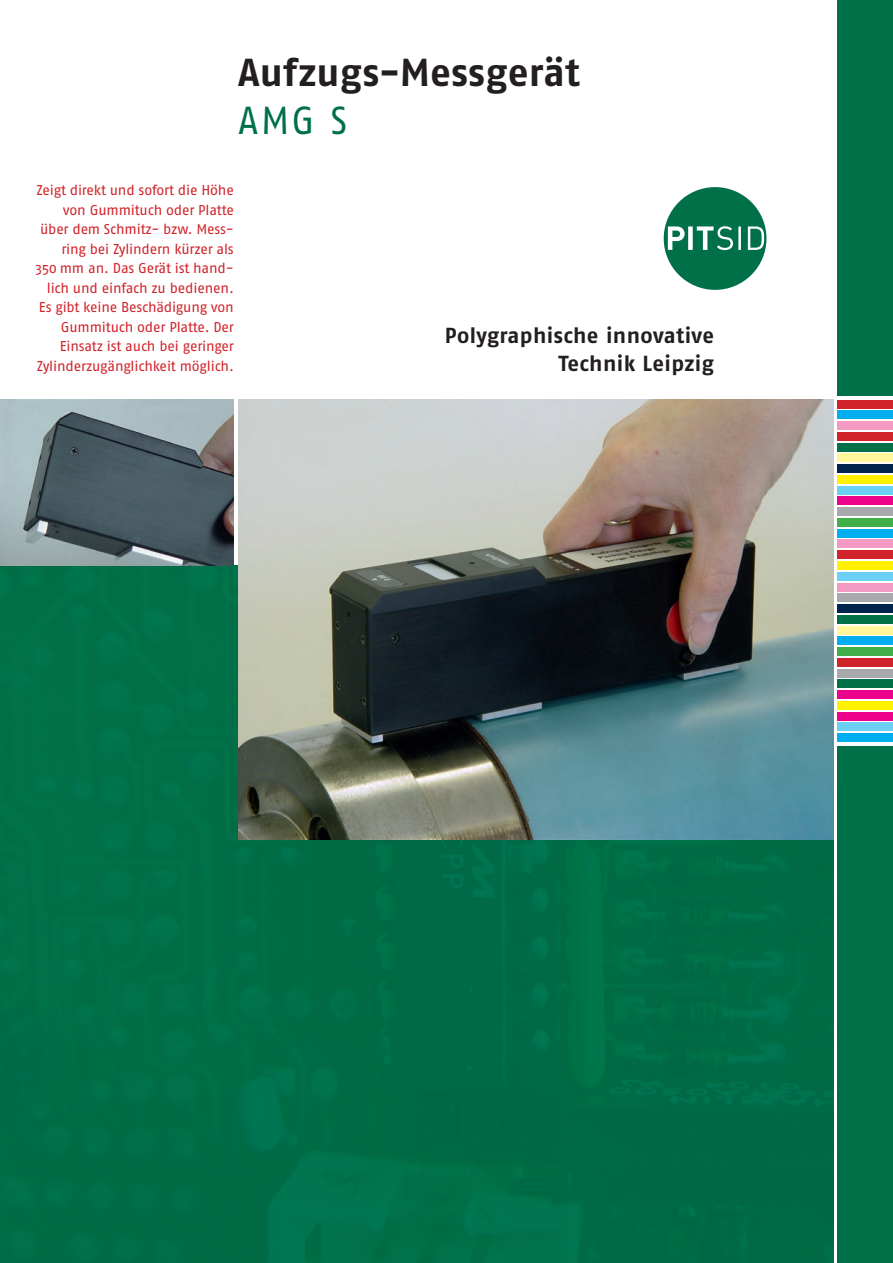
<style>
.page{position:relative;width:893px;height:1263px;background:#fff}
.page>*{position:absolute;margin:0;border:0;box-sizing:border-box;transform-origin:0 0}
.t1{font:700 39px "Fago Pro";letter-spacing:.005em;color:#231f20}
.t2{font:39px "Fago Pro";color:#007049;scale:.96 1}
.t3{font:700 21.75px/28.7px "Fago Pro";letter-spacing:.015em;color:#231f20;text-align:right}
.t4{font:14.25px/19.5px "Fago Pro";letter-spacing:-.01em;color:#d1232a;text-align:right}
</style>
<div class="page">
<div style="left:0;top:566px;width:833px;height:697px;background:#006d46"></div>
<div style="left:838px;top:746px;width:55px;height:517px;background:#007049"></div>
<div style="left:838px;top:0;width:55px;height:395px;background:#007049"></div>
<div style="left:664px;top:187px;width:102px;height:103px;background:#007049;border-radius:50%"></div>
<svg style="left:668px;top:226px;width:96px;height:24px"></svg>
<div style="left:838px;top:733px;width:55px;height:9px;background:#00aeef"></div>
<div style="left:838px;top:723px;width:55px;height:8px;background:#6bcff6"></div>
<div style="left:838px;top:712px;width:55px;height:8px;background:#ed028c"></div>
<div style="left:838px;top:701px;width:55px;height:9px;background:#fff101"></div>
<div style="left:838px;top:690px;width:55px;height:9px;background:#ed028c"></div>
<div style="left:838px;top:680px;width:55px;height:8px;background:#007049"></div>
<div style="left:838px;top:669px;width:55px;height:8px;background:#a8a9ad"></div>
<div style="left:838px;top:658px;width:55px;height:9px;background:#d1232a"></div>
<div style="left:838px;top:647px;width:55px;height:9px;background:#40ae49"></div>
<div style="left:838px;top:636px;width:55px;height:9px;background:#00aeef"></div>
<div style="left:838px;top:626px;width:55px;height:8px;background:#fff79a"></div>
<div style="left:838px;top:615px;width:55px;height:9px;background:#007049"></div>
<div style="left:838px;top:604px;width:55px;height:9px;background:#00254c"></div>
<div style="left:838px;top:593px;width:55px;height:9px;background:#a8a9ad"></div>
<div style="left:838px;top:583px;width:55px;height:8px;background:#f499c2"></div>
<div style="left:838px;top:572px;width:55px;height:9px;background:#6bcff6"></div>
<div style="left:838px;top:561px;width:55px;height:9px;background:#fff101"></div>
<div style="left:838px;top:550px;width:55px;height:9px;background:#d1232a"></div>
<div style="left:838px;top:540px;width:55px;height:8px;background:#f499c2"></div>
<div style="left:838px;top:529px;width:55px;height:8px;background:#00aeef"></div>
<div style="left:838px;top:518px;width:55px;height:9px;background:#40ae49"></div>
<div style="left:838px;top:507px;width:55px;height:9px;background:#a8a9ad"></div>
<div style="left:838px;top:497px;width:55px;height:8px;background:#ed028c"></div>
<div style="left:838px;top:486px;width:55px;height:8px;background:#6bcff6"></div>
<div style="left:838px;top:475px;width:55px;height:9px;background:#fff101"></div>
<div style="left:838px;top:464px;width:55px;height:9px;background:#00254c"></div>
<div style="left:838px;top:454px;width:55px;height:8px;background:#fff79a"></div>
<div style="left:838px;top:443px;width:55px;height:8px;background:#007049"></div>
<div style="left:838px;top:432px;width:55px;height:9px;background:#d1232a"></div>
<div style="left:838px;top:421px;width:55px;height:9px;background:#f499c2"></div>
<div style="left:838px;top:410px;width:55px;height:9px;background:#00aeef"></div>
<div style="left:838px;top:400px;width:55px;height:8px;background:#d1232a"></div>
<img style="left:0;top:400px;width:234px;height:166px">
<img style="left:238px;top:400px;width:595px;height:440px">
<h1 class="t1" style="left:238px;top:49px;width:343px">Aufzugs-Messgerät</h1>
<h1 class="t2" style="left:238px;top:97px;width:115px">AMG S</h1>
<p class="t4" style="left:35px;top:180px;width:200px">Zeigt direkt und sofort die Höhe von Gummituch oder Platte über dem Schmitz- bzw. Mess&shy;ring bei Zylindern kürzer als<br>350 mm an. Das Gerät ist hand&shy;lich und einfach zu bedienen.<br>Es gibt keine Beschädigung von<br>Gummituch oder Platte. Der<br>Einsatz ist auch bei geringer<br>Zylinderzugänglichkeit möglich.</p>
<h2 class="t3" style="left:445px;top:321px;width:271px">Polygraphische innovative<br>Technik Leipzig</h2>
</div>
